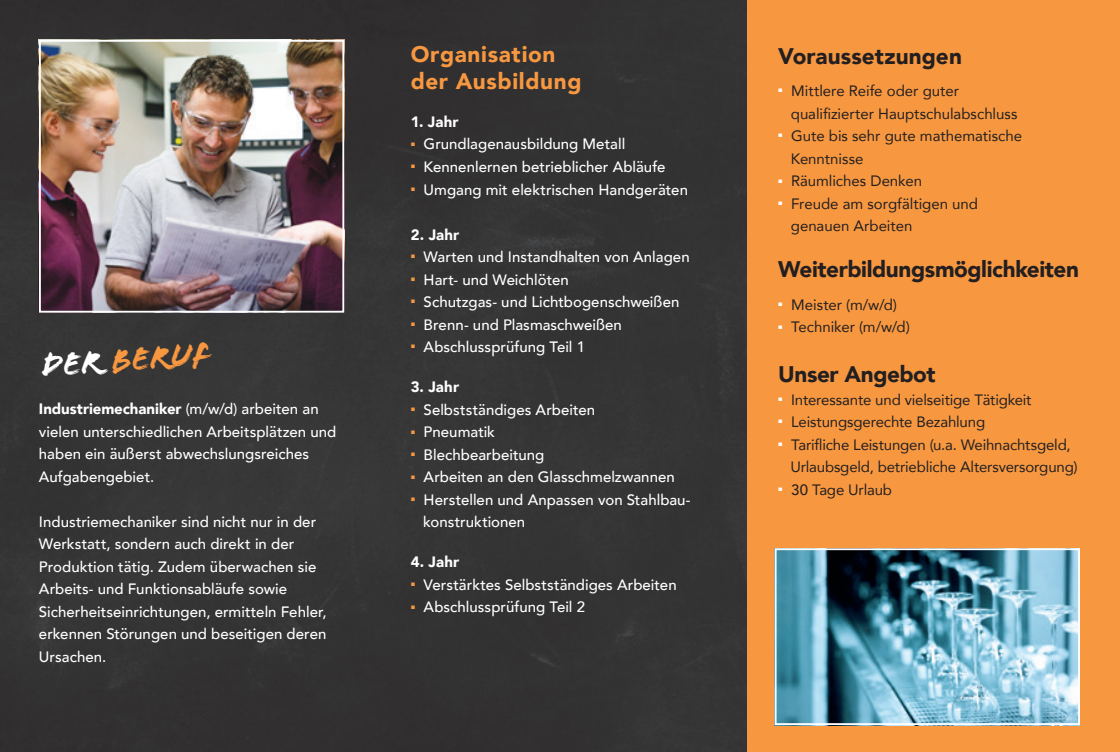
<style>
.page{position:relative;width:1120px;height:752px;background:#fff}
.page>*{position:absolute;margin:0;border:0;box-sizing:border-box;transform-origin:0 0}
.t1{font:33.62px "Flood Std";color:#f79841}
.t2{font:900 22.5px "Avenir";letter-spacing:-.015em;color:#231f20}
.t3{font:900 22.5px/27px "Avenir";letter-spacing:.03em;color:#f79841}
.t4{font:900 22.5px "Avenir";letter-spacing:.005em;color:#231f20}
.t5{font:500 15px/22.5px "Avenir";color:#fff}
.t6{font:15px/22.5px "Avenir";letter-spacing:-.005em;color:#231f20}
.t7{font:900 15px "Avenir";letter-spacing:.01em;color:#fff}
.s1{color:#fff}
.s2{font-weight:900}
.s3{font-weight:500}
</style>
<div class="page">
<div style="left:0;top:0;width:748px;height:751px;background:#353435"></div>
<div style="left:748px;top:0;width:372px;height:751px;background:#f79841"></div>
<img style="left:42px;top:43px;width:299px;height:266px">
<div style="left:39px;top:40px;width:305px;height:272px;border:2px solid #fff"></div>
<img style="left:777px;top:551px;width:300px;height:170px">
<div style="left:774px;top:548px;width:306px;height:176px;border:2px solid #fff"></div>
<h1 class="t1" style="left:40px;top:346px;width:171px;rotate:-4deg"><span class="s1">DER</span> Beruf</h1>
<p class="t5" style="left:39px;top:396px;width:299px"><span class="s2">Industriemechaniker</span> (m/w/d) arbeiten an vielen unterschiedlichen Arbeitsplätzen und haben ein äußerst abwechslungsreiches Aufgabengebiet.</p>
<p class="t5" style="left:39px;top:509px;width:289px">Industriemechaniker sind nicht nur in der Werkstatt, sondern auch direkt in der Produktion tätig. Zudem überwachen sie Arbeits- und Funktionsabläufe sowie Sicherheitseinrichtungen, ermitteln Fehler, erkennen Störungen und beseitigen deren Ursachen.</p>
<h2 class="t3" style="left:411px;top:40px;width:172px">Organisation der Ausbildung</h2>
<p class="t7" style="left:411px;top:109px;width:49px">1. Jahr</p>
<p class="t5" style="left:411px;top:132px;width:216px"><sup>■</sup> Grundlagenausbildung Metall</p>
<p class="t5" style="left:411px;top:155px;width:256px"><sup>■</sup> Kennenlernen betrieblicher Abläufe</p>
<p class="t5" style="left:411px;top:177px;width:279px"><sup>■</sup> Umgang mit elektrischen Handgeräten</p>
<p class="t7" style="left:411px;top:221px;width:50px">2. Jahr</p>
<p class="t5" style="left:411px;top:245px;width:280px"><sup>■</sup> Warten und Instandhalten von Anlagen</p>
<p class="t5" style="left:411px;top:267px;width:160px"><sup>■</sup> Hart- und Weichlöten</p>
<p class="t5" style="left:411px;top:290px;width:270px"><sup>■</sup> Schutzgas- und Lichtbogenschweißen</p>
<p class="t5" style="left:411px;top:312px;width:213px"><sup>■</sup> Brenn- und Plasmaschweißen</p>
<p class="t5" style="left:411px;top:335px;width:176px"><sup>■</sup> Abschlussprüfung Teil 1</p>
<p class="t7" style="left:411px;top:374px;width:50px">3. Jahr</p>
<p class="t5" style="left:411px;top:397px;width:186px"><sup>■</sup> Selbstständiges Arbeiten</p>
<p class="t5" style="left:411px;top:420px;width:86px"><sup>■</sup> Pneumatik</p>
<p class="t5" style="left:411px;top:442px;width:135px"><sup>■</sup> Blechbearbeitung</p>
<p class="t5" style="left:411px;top:465px;width:265px"><sup>■</sup> Arbeiten an den Glasschmelzwannen</p>
<p class="t5" style="left:423px;top:487px;width:269px;text-indent:-13px"><sup>■</sup> Herstellen und Anpassen von Stahlbau&shy;konstruktionen</p>
<p class="t7" style="left:411px;top:549px;width:50px">4. Jahr</p>
<p class="t5" style="left:411px;top:572px;width:267px"><sup>■</sup> Verstärktes Selbstständiges Arbeiten</p>
<p class="t5" style="left:411px;top:595px;width:176px"><sup>■</sup> Abschlussprüfung Teil 2</p>
<h2 class="t4" style="left:778px;top:36px;width:185px">Voraussetzungen</h2>
<p class="t6" style="left:791px;top:79px;width:228px;text-indent:-13px"><sup>■</sup> Mittlere Reife oder guter qualifizierter Hauptschulabschluss</p>
<p class="t6" style="left:791px;top:124px;width:233px;text-indent:-13px"><sup>■</sup> Gute bis sehr gute mathematische<br>Kenntnisse</p>
<p class="t6" style="left:778px;top:169px;width:145px"><sup>■</sup> Räumliches Denken</p>
<p class="t6" style="left:791px;top:192px;width:189px;text-indent:-13px"><sup>■</sup> Freude am sorgfältigen und genauen Arbeiten</p>
<h2 class="t2" style="left:778px;top:250px;width:302px">Weiterbildungsmöglichkeiten</h2>
<p class="t6" style="left:778px;top:293px;width:120px"><sup>■</sup> Meister (m/w/d)</p>
<p class="t6" style="left:778px;top:315px;width:133px"><sup>■</sup> Techniker (m/w/d)</p>
<h2 class="t2" style="left:778px;top:354px;width:159px">Unser Angebot</h2>
<p class="t6" style="left:778px;top:387px;width:255px"><sup>■</sup> Interessante und vielseitige Tätigkeit</p>
<p class="t6" style="left:778px;top:410px;width:208px"><sup>■</sup> Leistungsgerechte Bezahlung</p>
<p class="t6" style="left:790px;top:432px;width:289px;text-indent:-12px"><sup>■</sup> Tarifliche Leistungen (u.a. Weihnachtsgeld,<br>Urlaubsgeld, betriebliche Altersversorgung)</p>
<p class="t6" style="left:778px;top:477px;width:115px"><sup>■</sup> <span class="s3">30</span> Tage Urlaub</p>
</div>
